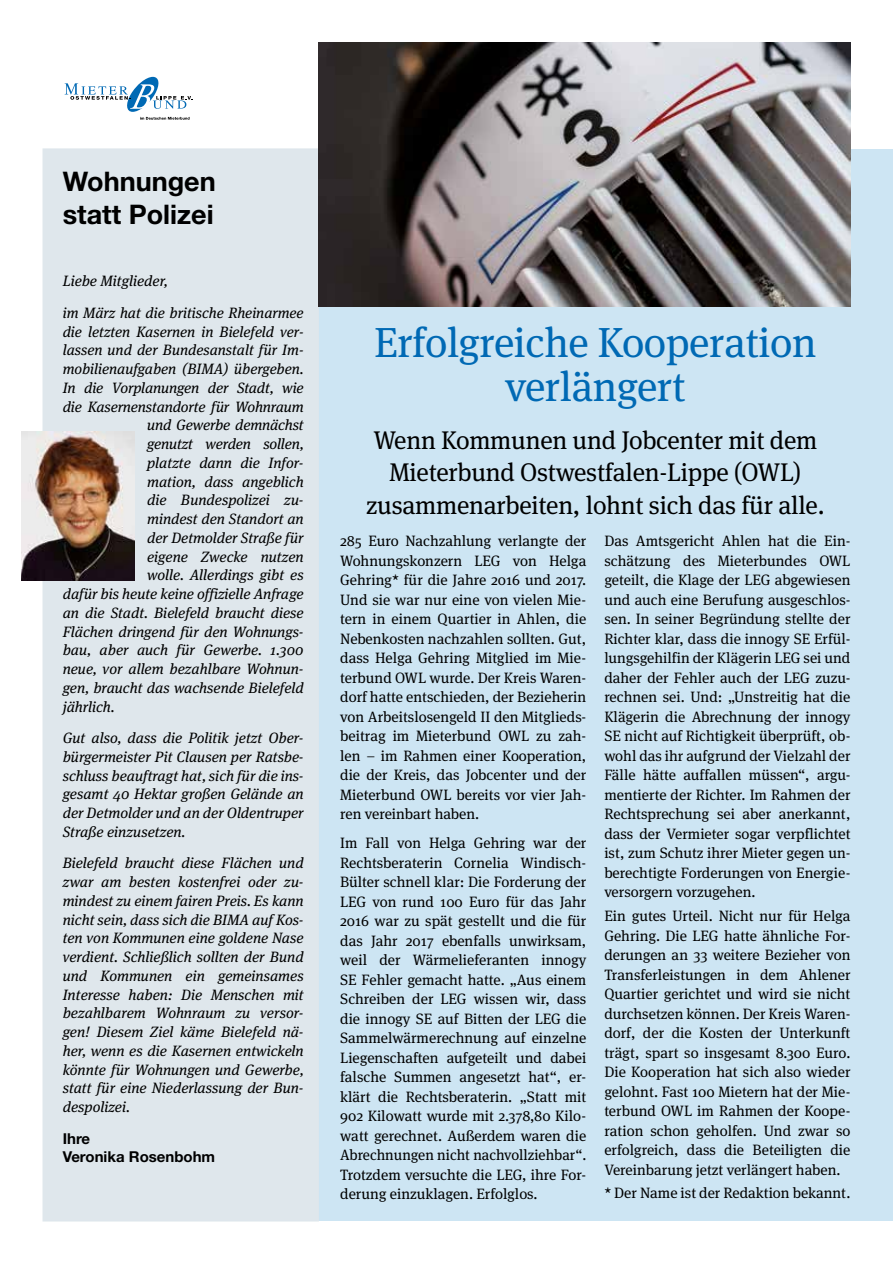
<style>
.page{position:relative;width:893px;height:1263px;background:#fff}
.page>*{position:absolute;margin:0;border:0;box-sizing:border-box;transform-origin:0 0}
.t1{font:42px/43.5px "Meta Serif";letter-spacing:-.01em;color:#0069b4;text-align:center}
.t2{font:700 27px/33px "Helvetica Neue LT Pro";color:#000}
.t3{font:25.5px/32.2px "Meta Serif";letter-spacing:-.01em;color:#000;text-align:center}
.t4{font:15px/19.5px "Meta Serif";color:#000;text-align:justify}
.t5{font:italic 15px/18.8px "Meta Serif";color:#000;text-align:justify}
.t6{font:700 15px/18.8px "Helvetica Neue LT Pro";color:#000}
</style>
<div class="page">
<div style="left:43px;top:149px;width:850px;height:1072px;background:#cde5f3"></div>
<div style="left:43px;top:148px;width:276px;height:1073px;background:#dfe7ec"></div>
<svg style="left:65px;top:77px;width:127px;height:43px"></svg>
<img style="left:21px;top:431px;width:113px;height:149px">
<img style="left:319px;top:43px;width:531px;height:263px">
<h2 class="t2" style="left:63px;top:164px;width:155px">Wohnungen statt Polizei</h2>
<p class="t5" style="left:63px;top:265px;width:242px;line-height:31.5px">Liebe Mitglieder,<br>im März hat die britische Rheinarmee</p>
<p class="t5" style="left:63px;top:322px;width:242px">die letzten Kasernen in Bielefeld ver-</p>
<p class="t5" style="left:63px;top:341px;width:242px">lassen und der Bundesanstalt für Im-</p>
<p class="t5" style="left:63px;top:359px;width:242px">mobilienaufgaben (BIMA) übergeben.</p>
<p class="t5" style="left:63px;top:378px;width:242px">In die Vorplanungen der Stadt, wie</p>
<p class="t5" style="left:63px;top:397px;width:242px">die Kasernenstandorte für Wohnraum</p>
<p class="t5" style="left:147px;top:416px;width:158px">und Gewerbe demnächst</p>
<p class="t5" style="left:147px;top:434px;width:158px">genutzt werden sollen,</p>
<p class="t5" style="left:147px;top:453px;width:158px">platzte dann die Infor-</p>
<p class="t5" style="left:147px;top:472px;width:158px">mation, dass angeblich</p>
<p class="t5" style="left:147px;top:491px;width:158px">die Bundespolizei zu-</p>
<p class="t5" style="left:147px;top:509px;width:158px">mindest den Standort an</p>
<p class="t5" style="left:147px;top:528px;width:158px">der Detmolder Straße für</p>
<p class="t5" style="left:147px;top:547px;width:158px">eigene Zwecke nutzen</p>
<p class="t5" style="left:147px;top:566px;width:158px">wolle. Allerdings gibt es</p>
<p class="t5" style="left:63px;top:584px;width:242px">dafür bis heute keine offizielle Anfrage</p>
<p class="t5" style="left:63px;top:603px;width:242px">an die Stadt. Bielefeld braucht diese</p>
<p class="t5" style="left:63px;top:622px;width:242px">Flächen dringend für den Wohnungs-</p>
<p class="t5" style="left:63px;top:641px;width:242px">bau, aber auch für Gewerbe. 1.300</p>
<p class="t5" style="left:63px;top:659px;width:242px">neue, vor allem bezahlbare Wohnun-</p>
<p class="t5" style="left:63px;top:678px;width:242px">gen, braucht das wachsende Bielefeld</p>
<p class="t5" style="left:63px;top:697px;width:53px">jährlich.</p>
<p class="t5" style="left:63px;top:728px;width:242px">Gut also, dass die Politik jetzt Ober&shy;bürgermeister Pit Clausen per Ratsbe&shy;schluss beauftragt hat, sich für die ins&shy;gesamt 40 Hektar großen Gelände an der Detmolder und an der Oldentruper Straße einzusetzen.</p>
<p class="t5" style="left:63px;top:854px;width:242px">Bielefeld braucht diese Flächen und zwar am besten kostenfrei oder zu&shy;mindest zu einem fairen Preis. Es kann nicht sein, dass sich die BIMA auf Kos&shy;ten von Kommunen eine goldene Nase verdient. Schließlich sollten der Bund und Kommunen ein gemeinsames Interesse haben: Die Menschen mit bezahlbarem Wohnraum zu versor&shy;gen! Diesem Ziel käme Bielefeld nä&shy;her, wenn es die Kasernen entwickeln könnte für Wohnungen und Gewerbe, statt für eine Niederlassung der Bun&shy;despolizei.</p>
<p class="t6" style="left:63px;top:1128px;width:154px">Ihre<br>Veronika Rosenbohm</p>
<h1 class="t1" style="left:374px;top:320px;width:444px">Erfolgreiche Kooperation verlängert</h1>
<h3 class="t3" style="left:366px;top:424px;width:460px">Wenn Kommunen und Jobcenter mit dem<br>Mieterbund Ostwestfalen-Lippe (OWL) zusammenarbeiten, lohnt sich das für alle.</h3>
<p class="t4" style="left:340px;top:531px;width:248px">285 Euro Nachzahlung verlangte der Wohnungskonzern LEG von Helga Gehring* für die Jahre 2016 und 2017.<br>Und sie war nur eine von vielen Mie&shy;tern in einem Quartier in Ahlen, die Nebenkosten nachzahlen sollten. Gut, dass Helga Gehring Mitglied im Mie&shy;terbund OWL wurde. Der Kreis Waren&shy;dorf hatte entschieden, der Bezieherin von Arbeitslosengeld II den Mitglieds&shy;beitrag im Mieterbund OWL zu zah&shy;len – im Rahmen einer Kooperation, die der Kreis, das Jobcenter und der Mieterbund OWL bereits vor vier Jah&shy;ren vereinbart haben.</p>
<p class="t4" style="left:340px;top:833px;width:248px">Im Fall von Helga Gehring war der Rechtsberaterin Cornelia Windisch-Bülter schnell klar: Die Forderung der LEG von rund 100 Euro für das Jahr 2016 war zu spät gestellt und die für das Jahr 2017 ebenfalls unwirksam, weil der Wärmelieferanten innogy SE Fehler gemacht hatte. „Aus einem Schreiben der LEG wissen wir, dass die innogy SE auf Bitten der LEG die Sammelwärmerechnung auf einzelne Liegenschaften aufgeteilt und dabei falsche Summen angesetzt hat“, er&shy;klärt die Rechtsberaterin. „Statt mit 902 Kilowatt wurde mit 2.378,80 Kilo&shy;watt gerechnet. Außerdem waren die Abrechnungen nicht nachvollziehbar“.<br>Trotzdem versuchte die LEG, ihre For&shy;derung einzuklagen. Erfolglos.</p>
<p class="t4" style="left:604px;top:531px;width:248px">Das Amtsgericht Ahlen hat die Ein&shy;schätzung des Mieterbundes OWL geteilt, die Klage der LEG abgewiesen und auch eine Berufung ausgeschlos&shy;sen. In seiner Begründung stellte der Richter klar, dass die innogy SE Erfül&shy;lungsgehilfin der Klägerin LEG sei und daher der Fehler auch der LEG zuzu&shy;rechnen sei. Und: „Unstreitig hat die Klägerin die Abrechnung der innogy SE nicht auf Richtigkeit überprüft, ob&shy;wohl das ihr aufgrund der Vielzahl der Fälle hätte auffallen müssen“, argu&shy;mentierte der Richter. Im Rahmen der Rechtsprechung sei aber anerkannt, dass der Vermieter sogar verpflichtet ist, zum Schutz ihrer Mieter gegen un&shy;berechtigte Forderungen von Energie&shy;versorgern vorzugehen.</p>
<p class="t4" style="left:604px;top:906px;width:248px">Ein gutes Urteil. Nicht nur für Helga Gehring. Die LEG hatte ähnliche For&shy;derungen an 33 weitere Bezieher von Transferleistungen in dem Ahlener Quartier gerichtet und wird sie nicht durchsetzen können. Der Kreis Waren&shy;dorf, der die Kosten der Unterkunft trägt, spart so insgesamt 8.300 Euro.<br>Die Kooperation hat sich also wieder gelohnt. Fast 100 Mietern hat der Mie&shy;terbund OWL im Rahmen der Koope&shy;ration schon geholfen. Und zwar so erfolgreich, dass die Beteiligten die Vereinbarung jetzt verlängert haben.</p>
<p class="t4" style="left:604px;top:1183px;width:248px">* Der Name ist der Redaktion bekannt.</p>
</div>
